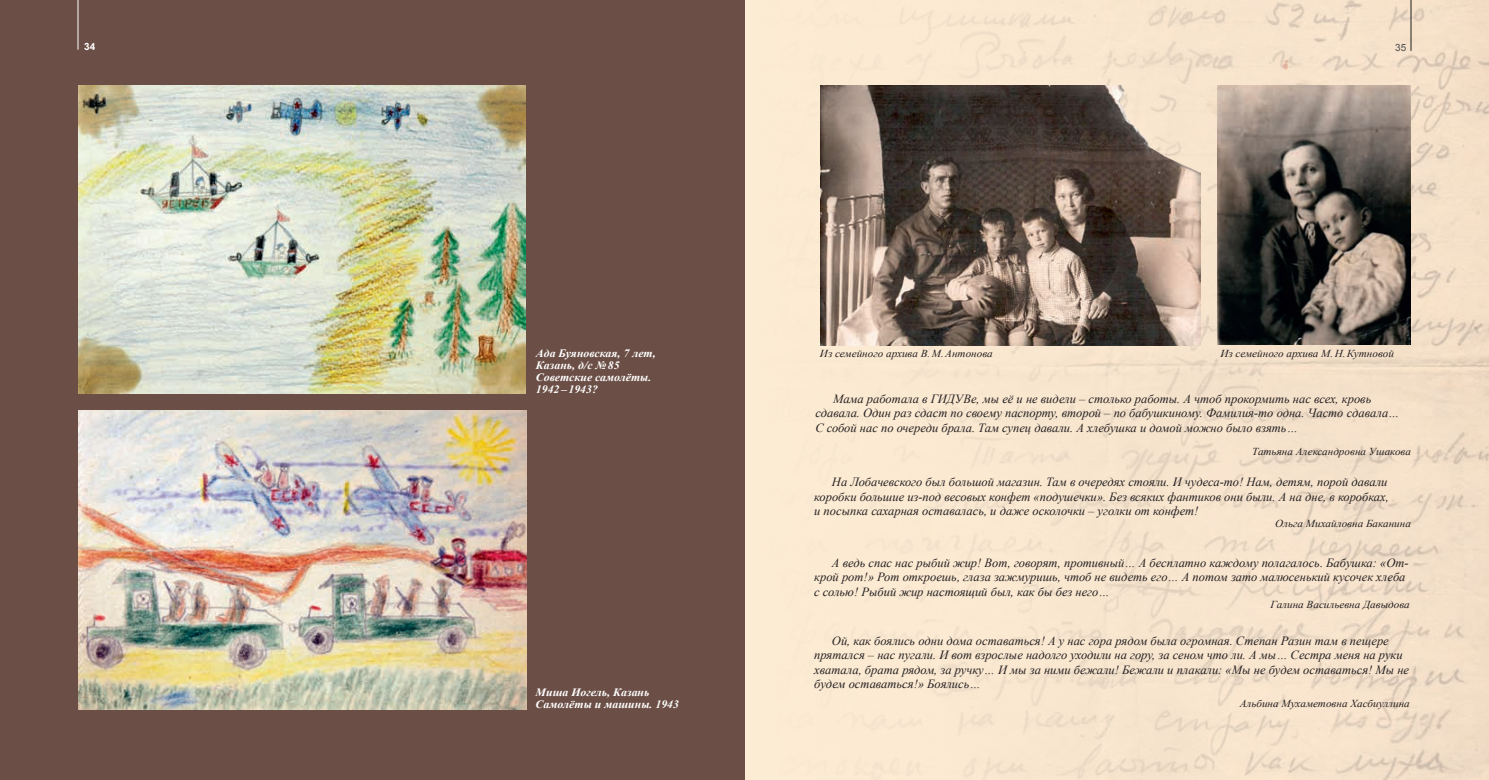
<style>
.page{position:relative;width:1489px;height:780px;background:#fff}
.page>*{position:absolute;margin:0;border:0;box-sizing:border-box;transform-origin:0 0}
.t1{font:italic 12.5px/14.4px "Times New Roman";color:#231f20}
.t2{font:italic 700 11.25px/11.9px "Times New Roman";color:#fff;scale:1.05 1}
.t3{font:italic 10.62px "Times New Roman";color:#231f20;scale:1.05 1}
.t4{font:700 10px "Arial";color:#fff}
.t5{font:10px "Arial";color:#4b4c4d}
</style>
<div class="page">
<div style="left:0;top:0;width:744px;height:780px;background:#6b4f46"></div>
<hr style="left:77px;top:0;width:1px;height:50px;background:#fff">
<img style="left:745px;top:0;width:743px;height:780px">
<img style="left:79px;top:85px;width:447px;height:308px">
<img style="left:79px;top:411px;width:447px;height:298px">
<img style="left:1217px;top:85px;width:192px;height:260px">
<img style="left:820px;top:85px;width:379px;height:260px">
<hr style="left:1410px;top:0;width:1px;height:51px;background:#231f20">
<p class="t4" style="left:84px;top:39px;width:13px">34</p>
<p class="t2" style="left:536px;top:347px;width:116px">Ада Буяновская, 7 лет,<br>Казань, д/с №85<br>Советские самолёты.<br>1942–1943?</p>
<p class="t2" style="left:535px;top:686px;width:138px">Миша Иогель, Казань<br>Самолёты и машины. 1943</p>
<p class="t5" style="left:1395px;top:40px;width:13px">35</p>
<p class="t3" style="left:820px;top:346px;width:166px">Из семейного архива В.М.Антонова</p>
<p class="t3" style="left:1220px;top:346px;width:167px">Из семейного архива М.Н.Кутновой</p>
<p class="t1" style="left:815px;top:391px;width:585px;text-indent:18px">Мама работала в ГИДУВе, мы её и не видели – столько работы. А чтоб прокормить нас всех, кровь сдавала. Один раз сдаст по своему паспорту, второй – по бабушкиному. Фамилия-то одна. Часто сдавала…<br>С собой нас по очереди брала. Там супец давали. А хлебушка и домой можно было взять…</p>
<p class="t3" style="left:1252px;top:444px;width:153px">Татьяна Александровна Ушакова</p>
<p class="t1" style="left:814px;top:474px;width:576px;text-align:justify;text-indent:18px">На Лобачевского был большой магазин. Там в очередях стояли. И чудеса-то! Нам, детям, порой давали коробки большие из-под весовых конфет «подушечки». Без всяких фантиков они были. А на дне, в коробках, и посыпка сахарная оставалась, и даже осколочки – уголки от конфет!</p>
<p class="t3" style="left:1274px;top:516px;width:131px">Ольга Михайловна Баканина</p>
<p class="t1" style="left:814px;top:555px;width:595px;text-indent:18px">А ведь спас нас рыбий жир! Вот, говорят, противный… А бесплатно каждому полагалось. Бабушка: «От&shy;крой рот!» Рот откроешь, глаза зажмуришь, чтоб не видеть его… А потом зато малюсенький кусочек хлеба с солью! Рыбий жир настоящий был, как бы без него…</p>
<p class="t3" style="left:1270px;top:597px;width:134px">Галина Васильевна Давыдова</p>
<p class="t1" style="left:814px;top:633px;width:596px;text-indent:18px">Ой, как боялись одни дома оставаться! А у нас гора рядом была огромная. Степан Разин там в пещере прятался – нас пугали. И вот взрослые надолго уходили на гору, за сеном что ли. А мы… Сестра меня на руки хватала, брата рядом, за ручку… И мы за ними бежали! Бежали и плакали: «Мы не будем оставаться! Мы не будем оставаться!» Боялись…</p>
<p class="t3" style="left:1239px;top:696px;width:163px">Альбина Мухаметовна Хасбиуллина</p>
</div>
